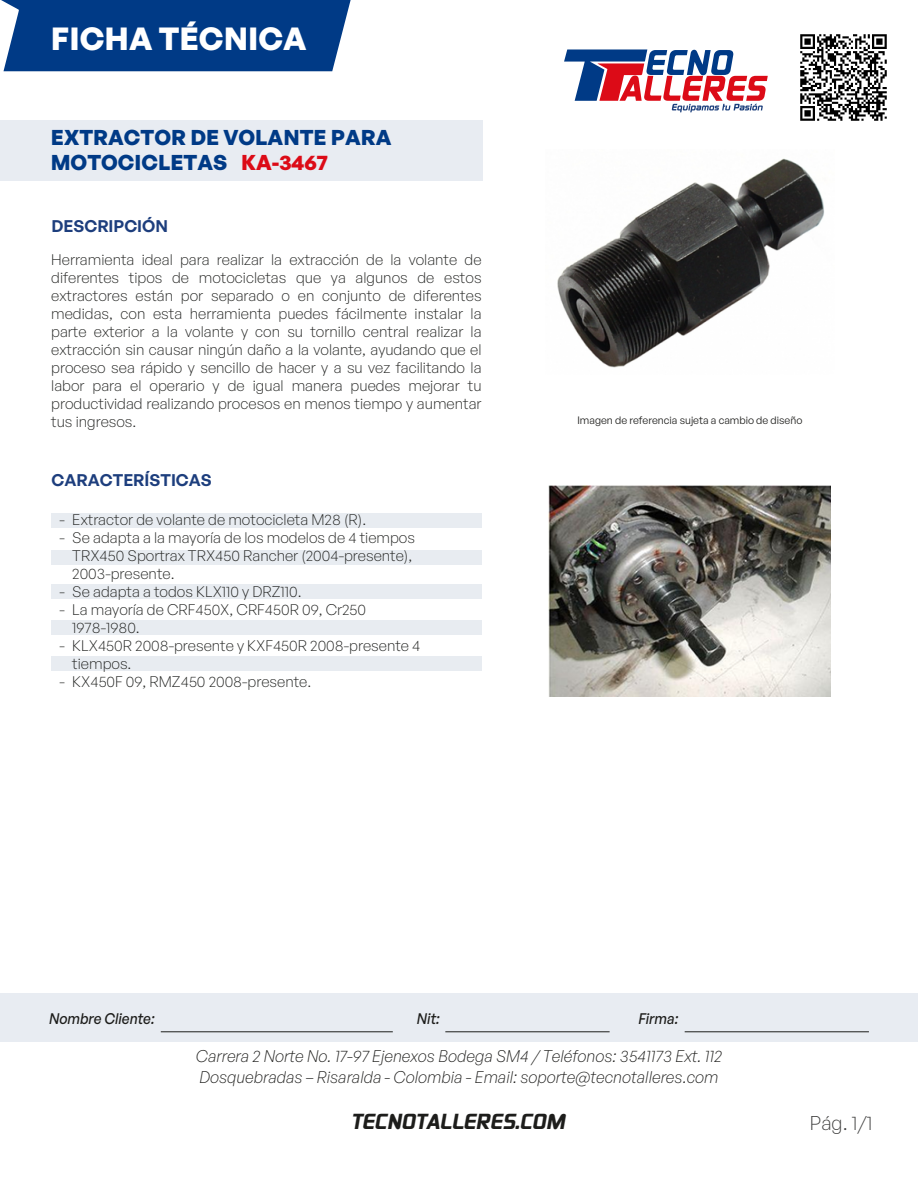
<style>
.page{position:relative;width:918px;height:1188px;background:#fff}
.page>*{position:absolute;margin:0;border:0;box-sizing:border-box;transform-origin:0 0}
.t1{font:700 31.35px "General Sans";color:#fff}
.t2{font:700 21px/25.2px "General Sans";color:#003a86}
.t3{font:italic 900 19.5px "Sol W01";color:#1d1d1b}
.t4{font:300 19.5px "General Sans";color:#3c3c3b}
.t5{font:italic 300 16.5px/21px "General Sans";color:#1d1d1b}
.t6{font:600 16.5px "General Sans";color:#1d3e7d}
.t7{font:300 15px/18px "General Sans";color:#1d1e1c}
.t8{font:italic 500 15px "General Sans";color:#1d1d1b;scale:.96 1}
.t9{font:10.5px "General Sans";color:#1d1d1b}
.s1{color:#dc0b17}
</style>
<div class="page">
<div style="left:1px;top:0;width:350px;height:71px;background:#003a86"></div>
<div style="left:0;top:120px;width:483px;height:61px;background:#e8ecf2"></div>
<svg style="left:564px;top:49px;width:204px;height:63px"></svg>
<div style="left:0;top:993px;width:918px;height:48px;background:#e8ecf2"></div>
<hr style="left:161px;top:1031px;width:232px;height:1px;background:#1d1d1b">
<hr style="left:445px;top:1031px;width:165px;height:1px;background:#1d1d1b">
<hr style="left:685px;top:1031px;width:184px;height:1px;background:#1d1d1b">
<img style="left:549px;top:486px;width:282px;height:211px">
<img style="left:557px;top:158px;width:268px;height:210px">
<div style="left:51px;top:513px;width:430px;height:15px;background:#e8ecf1"></div>
<div style="left:51px;top:550px;width:430px;height:15px;background:#e8ecf1"></div>
<div style="left:51px;top:584px;width:430px;height:14px;background:#e8ecf1"></div>
<div style="left:51px;top:620px;width:430px;height:15px;background:#e8ecf1"></div>
<div style="left:51px;top:656px;width:430px;height:15px;background:#e8ecf1"></div>
<img style="left:800px;top:34px;width:87px;height:87px">
<h1 class="t1" style="left:51px;top:18px;width:257px">FICHA TÉCNICA</h1>
<h2 class="t2" style="left:51px;top:124px;width:342px">EXTRACTOR DE VOLANTE PARA<br>MOTOCICLETAS <span class="s1">KA-3467</span></h2>
<p class="t6" style="left:52px;top:215px;width:118px">DESCRIPCIÓN</p>
<p class="t7" style="left:51px;top:250px;width:432px;text-align:justify">Herramienta ideal para realizar la extracción de la volante de diferentes tipos de motocicletas que ya algunos de estos extractores están por separado o en conjunto de diferentes medidas, con esta herramienta puedes fácilmente instalar la parte exterior a la volante y con su tornillo central realizar la extracción sin causar ningún daño a la volante, ayudando que el proceso sea rápido y sencillo de hacer y a su vez facilitando la labor para el operario y de igual manera puedes mejorar tu productividad realizando procesos en menos tiempo y aumentar tus ingresos.</p>
<p class="t6" style="left:52px;top:469px;width:162px">CARACTERÍSTICAS</p>
<p class="t7" style="left:60px;top:511px;width:308px">- Extractor de volante de motocicleta M28 (R).</p>
<p class="t7" style="left:72px;top:529px;width:344px;text-indent:-13px">- Se adapta a la mayoría de los modelos de 4 tiempos<br>TRX450 Sportrax TRX450 Rancher (2004-presente),<br>2003-presente.</p>
<p class="t7" style="left:60px;top:583px;width:244px">- Se adapta a todos KLX110 y DRZ110.</p>
<p class="t7" style="left:72px;top:601px;width:295px;text-indent:-13px">- La mayoría de CRF450X, CRF450R 09, Cr250<br>1978-1980.</p>
<p class="t7" style="left:72px;top:637px;width:350px;text-indent:-13px">- KLX450R 2008-presente y KXF450R 2008-presente 4 tiempos.</p>
<p class="t7" style="left:60px;top:673px;width:253px">- KX450F 09, RMZ450 2008-presente.</p>
<p class="t9" style="left:577px;top:413px;width:226px">Imagen de referencia sujeta a cambio de diseño</p>
<p class="t8" style="left:49px;top:1009px;width:111px">Nombre Cliente:</p>
<p class="t8" style="left:417px;top:1009px;width:25px">Nit:</p>
<p class="t8" style="left:638px;top:1009px;width:43px">Firma:</p>
<p class="t5" style="left:196px;top:1045px;width:528px">Carrera 2 Norte No. 17-97 Ejenexos Bodega SM4 / Teléfonos: 3541173 Ext. 112<br>Dosquebradas – Risaralda - Colombia - Email: soporte@tecnotalleres.com</p>
<h3 class="t3" style="left:351px;top:1109px;width:216px">TECNOTALLERES.COM</h3>
<h3 class="t4" style="left:810px;top:1111px;width:64px">Pág. 1/1</h3>
</div>
